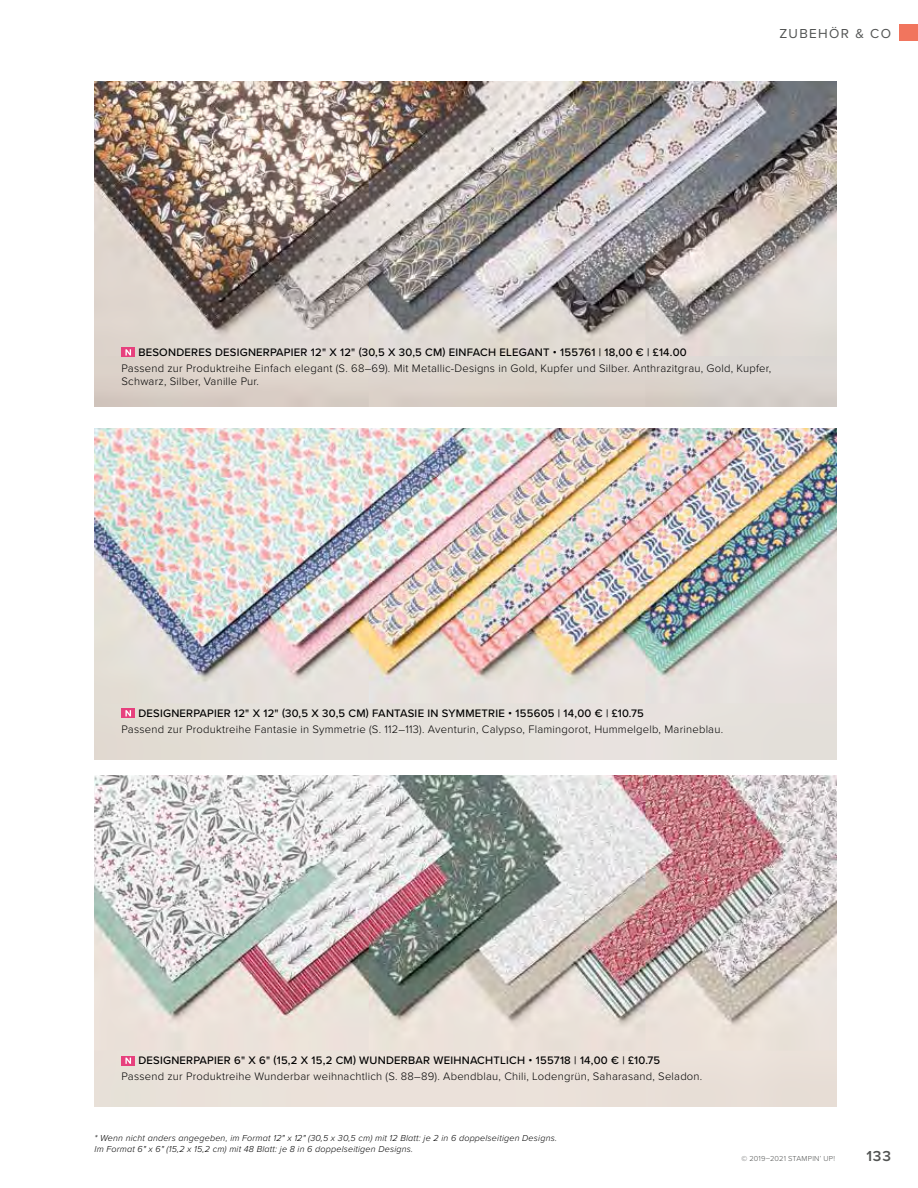
<style>
.page{position:relative;width:918px;height:1188px;background:#fff}
.page>*{position:absolute;margin:0;border:0;box-sizing:border-box;transform-origin:0 0}
.t1{font:600 15px "Proxima Nova";color:#525453}
.t2{font:13.5px "Proxima Nova";letter-spacing:.1em;color:#525453}
.t3{font:300 11.25px/13.5px "Proxima Nova";letter-spacing:.02em;color:#000}
.t4{font:500 11.25px "Proxima Nova";letter-spacing:.02em;color:#000}
.t5{font:italic 300 9px/10.8px "Proxima Nova";letter-spacing:.02em;color:#000}
.t6{font:300 7.5px "Proxima Nova";letter-spacing:.03em;color:#525453}
</style>
<div class="page">
<img style="left:94px;top:81px;width:743px;height:325px">
<div style="left:122px;top:348px;width:13px;height:9px;background:#e7407d"></div>
<svg style="left:125px;top:349px;width:6px;height:7px"></svg>
<img style="left:94px;top:428px;width:743px;height:332px">
<div style="left:122px;top:709px;width:13px;height:9px;background:#e7407d"></div>
<svg style="left:125px;top:710px;width:6px;height:6px"></svg>
<img style="left:94px;top:776px;width:743px;height:331px">
<div style="left:122px;top:1056px;width:13px;height:9px;background:#e7407d"></div>
<svg style="left:125px;top:1058px;width:6px;height:6px"></svg>
<div style="left:899px;top:24px;width:19px;height:16px;background:#f1755e"></div>
<p class="t2" style="left:779px;top:23px;width:113px">ZUBEHÖR &amp; CO</p>
<p class="t4" style="left:138px;top:344px;width:550px">BESONDERES DESIGNERPAPIER 12" X 12" (30,5 X 30,5 CM) EINFACH ELEGANT • 155761 | 18,00 € | £14.00</p>
<p class="t3" style="left:122px;top:361px;width:651px">Passend zur Produktreihe Einfach elegant (S. 68–69). Mit Metallic-Designs in Gold, Kupfer und Silber. Anthrazitgrau, Gold, Kupfer,<br>Schwarz, Silber, Vanille Pur.</p>
<p class="t4" style="left:138px;top:705px;width:507px">DESIGNERPAPIER 12" X 12" (30,5 X 30,5 CM) FANTASIE IN SYMMETRIE • 155605 | 14,00 € | £10.75</p>
<p class="t3" style="left:122px;top:721px;width:603px">Passend zur Produktreihe Fantasie in Symmetrie (S. 112–113). Aventurin, Calypso, Flamingorot, Hummelgelb, Marineblau.</p>
<p class="t4" style="left:138px;top:1052px;width:523px">DESIGNERPAPIER 6" X 6" (15,2 X 15,2 CM) WUNDERBAR WEIHNACHTLICH • 155718 | 14,00 € | £10.75</p>
<p class="t3" style="left:122px;top:1069px;width:582px">Passend zur Produktreihe Wunderbar weihnachtlich (S. 88–89). Abendblau, Chili, Lodengrün, Saharasand, Seladon.</p>
<p class="t5" style="left:94px;top:1132px;width:464px">* Wenn nicht anders angegeben, im Format 12" x 12" (30,5 x 30,5 cm) mit 12 Blatt: je 2 in 6 doppelseitigen Designs.<br>Im Format 6" x 6" (15,2 x 15,2 cm) mit 48 Blatt: je 8 in 6 doppelseitigen Designs.</p>
<p class="t6" style="left:742px;top:1153px;width:95px">© 2019–2021 STAMPIN’ UP!</p>
<h1 class="t1" style="left:866px;top:1145px;width:26px">133</h1>
</div>
